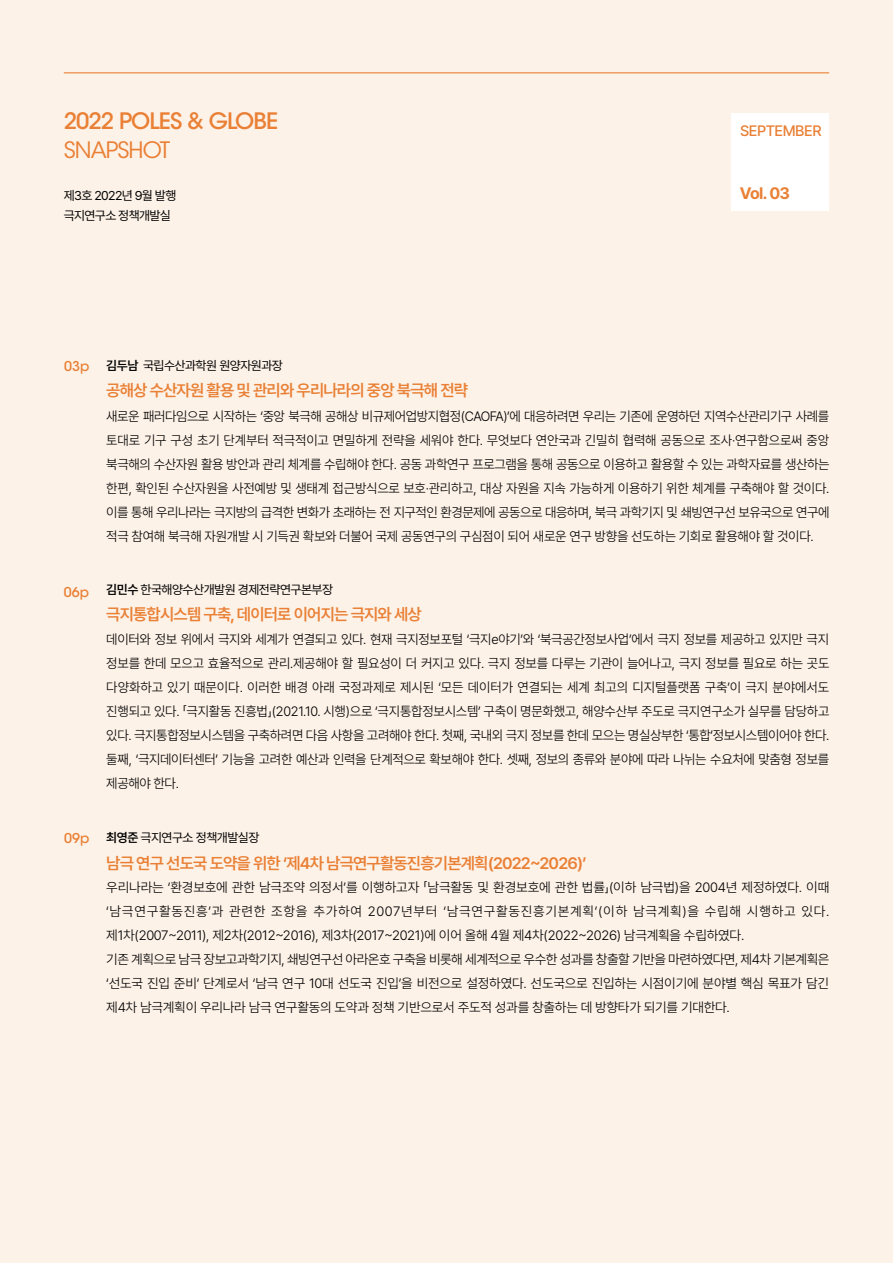
<style>
.page{position:relative;width:893px;height:1263px;background:#fdf2e8}
.page>*{position:absolute;margin:0;border:0;box-sizing:border-box;transform-origin:0 0}
.t1{font:500 22.5px "ITC Avant Garde Std";letter-spacing:-.04em;color:#e98035}
.t2{font:22.5px "ITC Avant Garde Std";letter-spacing:-.04em;color:#e98035}
.t3{font:600 16.5px "Pretendard";letter-spacing:-.05em;color:#e98035}
.t4{font:700 16.5px "Pretendard";color:#e98035}
.t5{font:500 15px "Pretendard";letter-spacing:-.03em;color:#e98035}
.t6{font:300 13.5px/24px "Pretendard";letter-spacing:-.02em;color:#000;text-align:justify}
.t7{font:500 13.5px "ITC Avant Garde Std";color:#e98035}
.t8{font:12.75px/20.2px "Pretendard";letter-spacing:-.04em;color:#000}
.s1{font-weight:600}
</style>
<div class="page">
<hr style="left:64px;top:72px;width:765px;height:1px;background:#e98035">
<div style="left:731px;top:113px;width:98px;height:97px;background:#fff"></div>
<h1 class="t1" style="left:64px;top:107px;width:216px">2022 POLES &amp; GLOBE</h1>
<h1 class="t2" style="left:64px;top:136px;width:108px">SNAPSHOT</h1>
<p class="t8" style="left:64px;top:185px;width:114px">제3호 2022년 9월 발행 극지연구소 정책개발실</p>
<p class="t5" style="left:740px;top:120px;width:83px">SEPTEMBER</p>
<p class="t4" style="left:740px;top:181px;width:52px">Vol. 03</p>
<p class="t7" style="left:64px;top:358px;width:27px">03p</p>
<p class="t8" style="left:106px;top:355px;width:178px"><span class="s1">김두남</span> 국립수산과학원 원양자원과장</p>
<p class="t3" style="left:106px;top:378px;width:363px">공해상 수산자원 활용 및 관리와 우리나라의 중앙 북극해 전략</p>
<p class="t6" style="left:106px;top:404px;width:725px">새로운 패러다임으로 시작하는 ‘중앙 북극해 공해상 비규제어업방지협정(CAOFA)’에 대응하려면 우리는 기존에 운영하던 지역수산관리기구 사례를 토대로 기구 구성 초기 단계부터 적극적이고 면밀하게 전략을 세워야 한다. 무엇보다 연안국과 긴밀히 협력해 공동으로 조사·연구함으로써 중앙 북극해의 수산자원 활용 방안과 관리 체계를 수립해야 한다. 공동 과학연구 프로그램을 통해 공동으로 이용하고 활용할 수 있는 과학자료를 생산하는 한편, 확인된 수산자원을 사전예방 및 생태계 접근방식으로 보호·관리하고, 대상 자원을 지속 가능하게 이용하기 위한 체계를 구축해야 할 것이다. 이를 통해 우리나라는 극지방의 급격한 변화가 초래하는 전 지구적인 환경문제에 공동으로 대응하며, 북극 과학기지 및 쇄빙연구선 보유국으로 연구에 적극 참여해 북극해 자원개발 시 기득권 확보와 더불어 국제 공동연구의 구심점이 되어 새로운 연구 방향을 선도하는 기회로 활용해야 할 것이다.</p>
<p class="t7" style="left:64px;top:584px;width:27px">06p</p>
<p class="t8" style="left:106px;top:579px;width:228px"><span class="s1">김민수</span> 한국해양수산개발원 경제전략연구본부장</p>
<p class="t3" style="left:106px;top:602px;width:317px">극지통합시스템 구축, 데이터로 이어지는 극지와 세상</p>
<p class="t6" style="left:106px;top:627px;width:725px">데이터와 정보 위에서 극지와 세계가 연결되고 있다. 현재 극지정보포털 ‘극지e야기’와 ‘북극공간정보사업’에서 극지 정보를 제공하고 있지만 극지 정보를 한데 모으고 효율적으로 관리․제공해야 할 필요성이 더 커지고 있다. 극지 정보를 다루는 기관이 늘어나고, 극지 정보를 필요로 하는 곳도 다양화하고 있기 때문이다. 이러한 배경 아래 국정과제로 제시된 ‘모든 데이터가 연결되는 세계 최고의 디지털플랫폼 구축’이 극지 분야에서도 진행되고 있다. 「극지활동 진흥법」(2021.10. 시행)으로 ‘극지통합정보시스템’ 구축이 명문화했고, 해양수산부 주도로 극지연구소가 실무를 담당하고 있다. 극지통합정보시스템을 구축하려면 다음 사항을 고려해야 한다. 첫째, 국내외 극지 정보를 한데 모으는 명실상부한 ‘통합’정보시스템이어야 한다. 둘째, ‘극지데이터센터’ 기능을 고려한 예산과 인력을 단계적으로 확보해야 한다. 셋째, 정보의 종류와 분야에 따라 나뉘는 수요처에 맞춤형 정보를 제공해야 한다.</p>
<p class="t7" style="left:64px;top:829px;width:27px">09p</p>
<p class="t8" style="left:106px;top:827px;width:155px"><span class="s1">최영준</span> 극지연구소 정책개발실장</p>
<p class="t3" style="left:106px;top:851px;width:482px">남극 연구 선도국 도약을 위한 ‘제4차 남극연구활동진흥기본계획(2022~2026)’</p>
<p class="t6" style="left:106px;top:875px;width:725px;text-align:left">우리나라는 ‘환경보호에 관한 남극조약 의정서’를 이행하고자 「남극활동 및 환경보호에 관한 법률」(이하 남극법)을 2004년 제정하였다. 이때 ‘남극연구활동진흥’과 관련한 조항을 추가하여 2007년부터 ‘남극연구활동진흥기본계획’(이하 남극계획)을 수립해 시행하고 있다. 제1차(2007~2011), 제2차(2012~2016), 제3차(2017~2021)에 이어 올해 4월 제4차(2022~2026) 남극계획을 수립하였다.<br>기존 계획으로 남극 장보고과학기지, 쇄빙연구선 아라온호 구축을 비롯해 세계적으로 우수한 성과를 창출할 기반을 마련하였다면, 제4차 기본계획은 ‘선도국 진입 준비’ 단계로서 ‘남극 연구 10대 선도국 진입’을 비전으로 설정하였다. 선도국으로 진입하는 시점이기에 분야별 핵심 목표가 담긴 제4차 남극계획이 우리나라 남극 연구활동의 도약과 정책 기반으로서 주도적 성과를 창출하는 데 방향타가 되기를 기대한다.</p>
</div>
